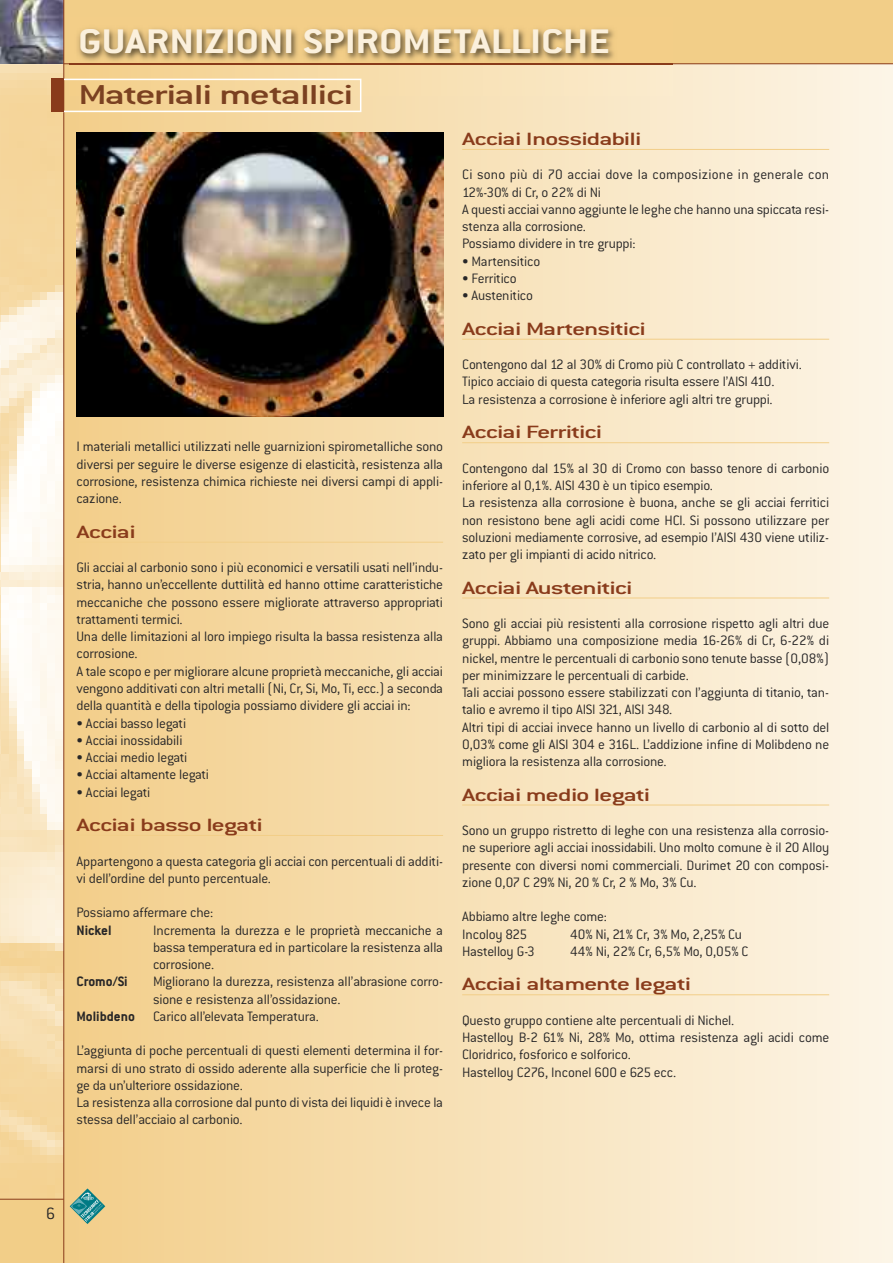
<style>
.page{position:relative;width:893px;height:1263px;background:#fff}
.page>*{position:absolute;margin:0;border:0;box-sizing:border-box;transform-origin:0 0}
.t1{font:700 37.5px "Conduit ITC";color:#fbf0dc;scale:1.2 1}
.t2{font:500 30px "Conduit ITC";letter-spacing:-.035em;color:#7b4121;scale:1.5 1}
.t3{font:500 19.5px "Conduit ITC";letter-spacing:-.04em;color:#893b1b;scale:1.5 1}
.t4{font:300 18px "Conduit ITC";color:#272627}
.t5{font:300 15px/17.2px "Conduit ITC";letter-spacing:-.015em;color:#272627}
.t6{font:700 15px "Conduit ITC";color:#272627}
.s1{font-weight:700}
</style>
<div class="page">
<div style="left:64px;top:64px;width:829px;height:1199px;background:linear-gradient(to right,#f1cd89,#fdf5e7)"></div>
<img style="left:0;top:64px;width:63px;height:1135px">
<div style="left:0;top:0;width:893px;height:64px;background:#f2ce88"></div>
<div style="left:0;top:1199px;width:64px;height:64px;background:#f2ce88"></div>
<svg style="left:0;top:0;width:63px;height:64px;background:#7b7b88"></svg>
<hr style="left:63px;top:0;width:1px;height:1263px;background:#893b1b">
<hr style="left:0;top:1199px;width:64px;height:1px;background:#893b1b">
<hr style="left:64px;top:63px;width:829px;height:1px;background:#893b1b">
<img style="left:69px;top:28px;width:603px;height:67px">
<img style="left:69px;top:63px;width:603px;height:1px">
<svg style="left:70px;top:1188px;width:35px;height:36px"></svg>
<img style="left:77px;top:133px;width:366px;height:284px">
<hr style="left:77px;top:542px;width:366px;height:1px;background:#f2ce88">
<hr style="left:77px;top:835px;width:366px;height:1px;background:#f2ce88">
<hr style="left:462px;top:149px;width:367px;height:1px;background:#f2ce88">
<hr style="left:462px;top:339px;width:367px;height:1px;background:#f2ce88">
<hr style="left:462px;top:442px;width:367px;height:1px;background:#f2ce88">
<hr style="left:462px;top:598px;width:367px;height:1px;background:#f2ce88">
<hr style="left:462px;top:805px;width:367px;height:1px;background:#f2ce88">
<hr style="left:462px;top:994px;width:367px;height:1px;background:#f2ce88">
<div style="left:62px;top:79px;width:299px;height:33px;border:2px solid #fff"></div>
<div style="left:52px;top:79px;width:12px;height:33px;background:#893b1b"></div>
<h1 class="t1" style="left:78px;top:30px;width:445px">GUARNIZIONI SPIROMETALLICHE</h1>
<h2 class="t2" style="left:78px;top:85px;width:185px">Materiali metallici</h2>
<p class="t5" style="left:77px;top:440px;width:368px;text-align:justify">I materiali metallici utilizzati nelle guarnizioni spirometalliche sono diversi per seguire le diverse esigenze di elasticità, resistenza alla corrosione, resistenza chimica richieste nei diversi campi di appli&shy;cazione.</p>
<h3 class="t3" style="left:77px;top:525px;width:41px">Acciai</h3>
<p class="t5" style="left:77px;top:561px;width:368px">Gli acciai al carbonio sono i più economici e versatili usati nell’indu&shy;stria, hanno un’eccellente duttilità ed hanno ottime caratteristiche meccaniche che possono essere migliorate attraverso appropriati trattamenti termici.<br>Una delle limitazioni al loro impiego risulta la bassa resistenza alla corrosione.<br>A tale scopo e per migliorare alcune proprietà meccaniche, gli acciai vengono additivati con altri metalli (Ni, Cr, Si, Mo, Ti, ecc.) a seconda della quantità e della tipologia possiamo dividere gli acciai in:</p>
<p class="t5" style="left:77px;top:716px;width:111px">• Acciai basso legati</p>
<p class="t5" style="left:77px;top:733px;width:107px">• Acciai inossidabili</p>
<p class="t5" style="left:77px;top:750px;width:112px">• Acciai medio legati</p>
<p class="t5" style="left:77px;top:768px;width:134px">• Acciai altamente legati</p>
<p class="t5" style="left:77px;top:785px;width:75px">• Acciai legati</p>
<h3 class="t3" style="left:77px;top:819px;width:126px">Acciai basso legati</h3>
<p class="t5" style="left:77px;top:854px;width:368px">Appartengono a questa categoria gli acciai con percentuali di additi&shy;vi dell’ordine del punto percentuale.</p>
<p class="t5" style="left:77px;top:906px;width:138px">Possiamo affermare che:</p>
<p class="t6" style="left:77px;top:925px;width:37px">Nickel</p>
<p class="t5" style="left:153px;top:923px;width:291px;text-align:justify">Incrementa la durezza e le proprietà meccaniche a bassa temperatura ed in particolare la resistenza alla corrosione.</p>
<p class="t6" style="left:77px;top:977px;width:53px">Cromo/Si</p>
<p class="t5" style="left:153px;top:975px;width:291px">Migliorano la durezza, resistenza all’abrasione corro-</p>
<p class="t5" style="left:153px;top:992px;width:189px">sione e resistenza all’ossidazione.</p>
<p class="t5" style="left:77px;top:1009px;width:244px"><span class="s1">Molibdeno</span> Carico all’elevata Temperatura.</p>
<p class="t5" style="left:77px;top:1044px;width:368px">L’aggiunta di poche percentuali di questi elementi determina il for&shy;marsi di uno strato di ossido aderente alla superficie che li proteg&shy;ge da un’ulteriore ossidazione.<br>La resistenza alla corrosione dal punto di vista dei liquidi è invece la stessa dell’acciaio al carbonio.</p>
<h3 class="t3" style="left:462px;top:133px;width:121px">Acciai Inossidabili</h3>
<p class="t5" style="left:462px;top:168px;width:368px">Ci sono più di 70 acciai dove la composizione in generale con 12%-30% di Cr, o 22% di Ni<br>A questi acciai vanno aggiunte le leghe che hanno una spiccata resi&shy;stenza alla corrosione.<br>Possiamo dividere in tre gruppi:</p>
<p class="t5" style="left:462px;top:254px;width:80px">• Martensitico</p>
<p class="t5" style="left:462px;top:271px;width:56px">• Ferritico</p>
<p class="t5" style="left:462px;top:289px;width:72px">• Austenitico</p>
<h3 class="t3" style="left:462px;top:323px;width:124px">Acciai Martensitici</h3>
<p class="t5" style="left:462px;top:358px;width:341px">Contengono dal 12 al 30% di Cromo più C controllato + additivi.<br>Tipico acciaio di questa categoria risulta essere l’AISI 410.<br>La resistenza a corrosione è inferiore agli altri tre gruppi.</p>
<h3 class="t3" style="left:462px;top:426px;width:95px">Acciai Ferritici</h3>
<p class="t5" style="left:462px;top:461px;width:368px">Contengono dal 15% al 30 di Cromo con basso tenore di carbonio inferiore al 0,1%. AISI 430 è un tipico esempio.<br>La resistenza alla corrosione è buona, anche se gli acciai ferritici non resistono bene agli acidi come HCl. Si possono utilizzare per soluzioni mediamente corrosive, ad esempio l’AISI 430 viene utiliz&shy;zato per gli impianti di acido nitrico.</p>
<h3 class="t3" style="left:462px;top:581px;width:115px">Acciai Austenitici</h3>
<p class="t5" style="left:462px;top:616px;width:368px">Sono gli acciai più resistenti alla corrosione rispetto agli altri due gruppi. Abbiamo una composizione media 16-26% di Cr, 6-22% di nickel, mentre le percentuali di carbonio sono tenute basse (0,08%) per minimizzare le percentuali di carbide.<br>Tali acciai possono essere stabilizzati con l’aggiunta di titanio, tan&shy;talio e avremo il tipo AISI 321, AISI 348.<br>Altri tipi di acciai invece hanno un livello di carbonio al di sotto del 0,03% come gli AISI 304 e 316L. L’addizione infine di Molibdeno ne migliora la resistenza alla corrosione.</p>
<h3 class="t3" style="left:462px;top:788px;width:127px">Acciai medio legati</h3>
<p class="t5" style="left:462px;top:823px;width:368px;text-align:justify">Sono un gruppo ristretto di leghe con una resistenza alla corrosio&shy;ne superiore agli acciai inossidabili. Uno molto comune è il 20 Alloy presente con diversi nomi commerciali. Durimet 20 con composi&shy;zione 0,07 C 29% Ni, 20 % Cr, 2 % Mo, 3% Cu.</p>
<p class="t5" style="left:462px;top:910px;width:146px">Abbiamo altre leghe come:<br>Incoloy 825</p>
<p class="t5" style="left:570px;top:927px;width:173px">40% Ni, 21% Cr, 3% Mo, 2,25% Cu</p>
<p class="t5" style="left:462px;top:944px;width:74px">Hastelloy G-3</p>
<p class="t5" style="left:570px;top:944px;width:180px">44% Ni, 22% Cr, 6,5% Mo, 0,05% C</p>
<h3 class="t3" style="left:462px;top:978px;width:154px">Acciai altamente legati</h3>
<p class="t5" style="left:462px;top:1013px;width:368px">Questo gruppo contiene alte percentuali di Nichel.<br>Hastelloy B-2 61% Ni, 28% Mo, ottima resistenza agli acidi come Cloridrico, fosforico e solforico.<br>Hastelloy C276, Inconel 600 e 625 ecc.</p>
<p class="t4" style="left:46px;top:1208px;width:11px">6</p>
</div>
